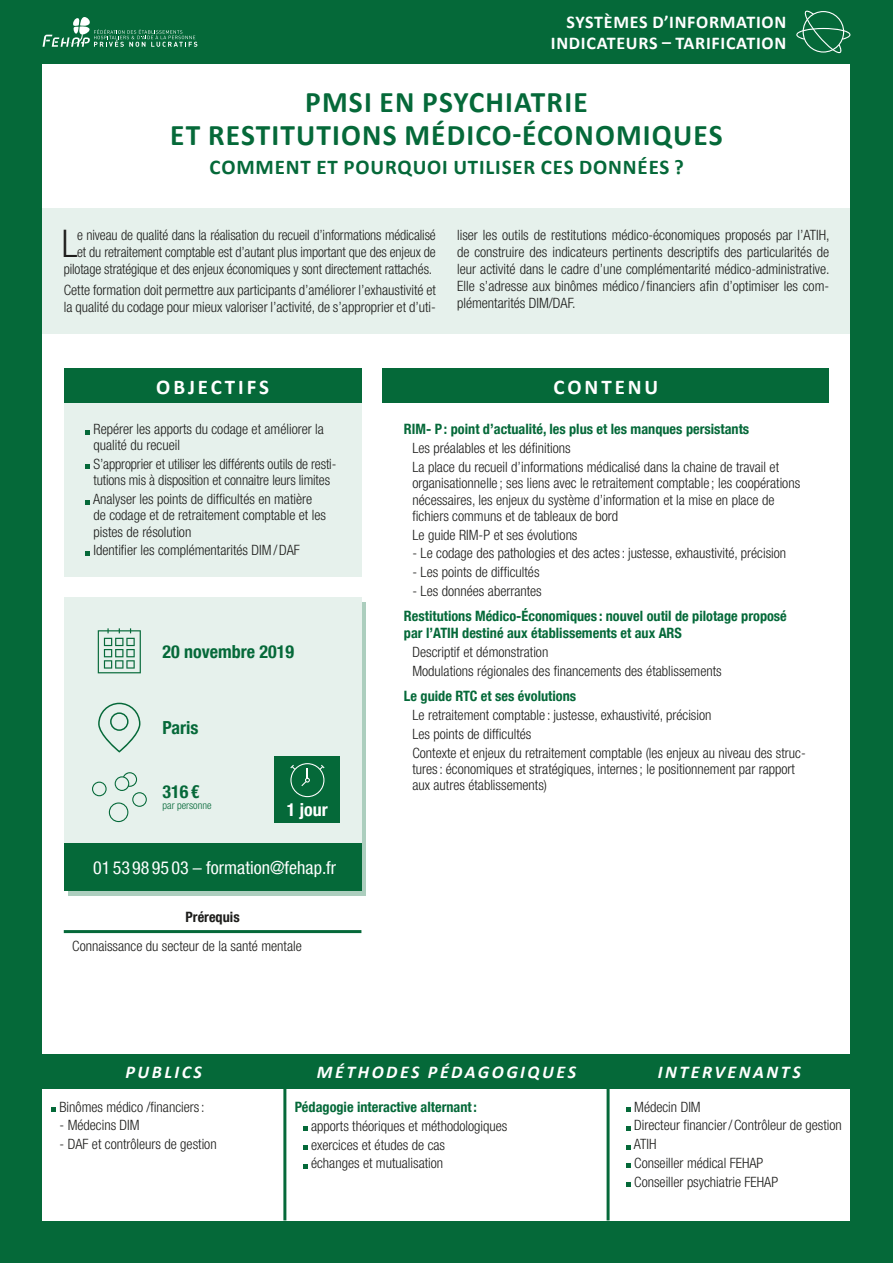
<style>
.page{position:relative;width:893px;height:1263px;background:#056939}
.page>*{position:absolute;margin:0;border:0;box-sizing:border-box;transform-origin:0 0}
.Chapeau{font:300 condensed 38.25px "Helvetica Neue LT Com";color:#1d1d1b}
.T1{font:700 30px/33px "Calibri";letter-spacing:.04em;color:#056939;text-align:center}
.T1-2{font:700 21px "Calibri";letter-spacing:.04em;color:#056939}
.t1{font:700 21px "Calibri";letter-spacing:.14em;color:#fff}
.t2{font:700 18px/21.6px "Calibri";letter-spacing:.04em;color:#fff;text-align:right}
.t3{font:italic 700 18px "Calibri";letter-spacing:.14em;color:#fff}
.t4{font:condensed 18px "Helvetica Neue LT Com";color:#fff}
.t5{font:700 condensed 18px "Helvetica Neue LT Com";color:#056939}
.t6{font:700 condensed 18px "Helvetica Neue LT Com";color:#fff}
.Liste{font:300 condensed 14.25px/16.2px "Helvetica Neue LT Com";color:#1d1d1b}
.Corps_Standard{font:300 condensed 14.25px/17.1px "Helvetica Neue LT Com";color:#1d1d1b}
.Intertitre{font:700 condensed 14.25px/17.1px "Helvetica Neue LT Com";color:#056939}
.Chapeau-2{font:300 condensed 14.25px/17.1px "Helvetica Neue LT Com";letter-spacing:-.01em;color:#1d1d1b;text-align:right}
.Intertitre-2{font:700 condensed 14.25px "Helvetica Neue LT Com";color:#1d1d1b}
.t7{font:300 condensed 10.5px "Helvetica Neue LT Com";color:#056939}
</style>
<div class="page">
<div style="left:43px;top:64px;width:807px;height:1156px;background:#fff"></div>
<svg style="left:796px;top:10px;width:54px;height:43px"></svg>
<svg style="left:43px;top:17px;width:154px;height:30px"></svg>
<div style="left:68px;top:602px;width:298px;height:293px;background:#accebe"></div>
<div style="left:383px;top:369px;width:446px;height:34px;background:#056939"></div>
<div style="left:64px;top:369px;width:297px;height:34px;background:#056939"></div>
<div style="left:64px;top:403px;width:297px;height:173px;background:#e6f1ec"></div>
<svg style="left:85px;top:430px;width:4px;height:4px"></svg>
<svg style="left:85px;top:465px;width:4px;height:4px"></svg>
<svg style="left:85px;top:500px;width:4px;height:4px"></svg>
<svg style="left:85px;top:551px;width:4px;height:4px"></svg>
<div style="left:64px;top:598px;width:297px;height:293px;background:#e6f1ec"></div>
<div style="left:64px;top:843px;width:297px;height:48px;background:#056939"></div>
<div style="left:275px;top:756px;width:65px;height:66px;background:#056939"></div>
<div style="left:43px;top:208px;width:807px;height:126px;background:#e6f1ec"></div>
<svg style="left:97px;top:628px;width:44px;height:45px"></svg>
<svg style="left:98px;top:703px;width:42px;height:50px"></svg>
<svg style="left:92px;top:772px;width:55px;height:50px"></svg>
<svg style="left:290px;top:763px;width:35px;height:34px"></svg>
<div style="left:43px;top:1055px;width:242px;height:34px;background:#056939"></div>
<div style="left:285px;top:1055px;width:323px;height:34px;background:#056939"></div>
<div style="left:608px;top:1055px;width:242px;height:34px;background:#056939"></div>
<hr style="left:283px;top:1055px;width:3px;height:165px;background:#056939">
<hr style="left:607px;top:1055px;width:3px;height:165px;background:#056939">
<svg style="left:51px;top:1107px;width:4px;height:5px"></svg>
<svg style="left:303px;top:1126px;width:5px;height:5px"></svg>
<svg style="left:303px;top:1145px;width:5px;height:4px"></svg>
<svg style="left:303px;top:1164px;width:5px;height:4px"></svg>
<svg style="left:627px;top:1107px;width:4px;height:5px"></svg>
<svg style="left:627px;top:1126px;width:4px;height:4px"></svg>
<svg style="left:627px;top:1145px;width:4px;height:4px"></svg>
<svg style="left:627px;top:1164px;width:4px;height:4px"></svg>
<svg style="left:627px;top:1182px;width:4px;height:5px"></svg>
<hr style="left:64px;top:930px;width:297px;height:3px;background:#056939">
<p class="t2" style="left:551px;top:11px;width:237px">SYSTÈMES D’INFORMATION<br>INDICATEURS – TARIFICATION</p>
<p class="T1" style="left:170px;top:85px;width:554px">PMSI EN PSYCHIATRIE<br>ET RESTITUTIONS MÉDICO-ÉCONOMIQUES</p>
<p class="T1-2" style="left:210px;top:152px;width:476px">COMMENT ET POURQUOI UTILISER CES DONNÉES ?</p>
<p class="Chapeau-2" style="left:64px;top:226px;width:374px">e niveau de qualité dans la réalisation du recueil d’informations médicalisé<br>et du retraitement comptable est d’autant plus important que des enjeux de pilotage stratégique et des enjeux économiques y sont directement rattachés.</p>
<p class="Corps_Standard" style="left:64px;top:282px;width:374px">Cette formation doit permettre aux participants d’améliorer l’exhaustivité et la qualité du codage pour mieux valoriser l’activité, de s’approprier et d’uti-</p>
<p class="Chapeau" style="left:62px;top:221px;width:17px">L</p>
<p class="Corps_Standard" style="left:457px;top:226px;width:374px;text-align:justify">liser les outils de restitutions médico-économiques proposés par l’ATIH, de construire des indicateurs pertinents descriptifs des particularités de leur activité dans le cadre d’une complémentarité médico-administrative.<br>Elle s’adresse aux binômes médico / financiers afin d’optimiser les com&shy;plémentarités DIM/DAF.</p>
<p class="t1" style="left:156px;top:372px;width:114px">OBJECTIFS</p>
<p class="t1" style="left:554px;top:372px;width:106px">CONTENU</p>
<p class="Liste" style="left:94px;top:421px;width:232px">Repérer les apports du codage et améliorer la qualité du recueil</p>
<p class="Liste" style="left:94px;top:456px;width:244px">S’approprier et utiliser les différents outils de resti&shy;tutions mis à disposition et connaitre leurs limites</p>
<p class="Liste" style="left:93px;top:491px;width:235px">Analyser les points de difficultés en matière de codage et de retraitement comptable et les pistes de résolution</p>
<p class="Liste" style="left:94px;top:542px;width:208px">Identifier les complémentarités DIM/DAF</p>
<p class="Intertitre" style="left:404px;top:421px;width:347px">RIM- P: point d’actualité, les plus et les manques persistants</p>
<p class="Liste" style="left:412px;top:440px;width:160px">Les préalables et les définitions</p>
<p class="Liste" style="left:412px;top:459px;width:389px">La place du recueil d’informations médicalisé dans la chaine de travail et organisationnelle ; ses liens avec le retraitement comptable ; les coopérations nécessaires, les enjeux du système d’information et la mise en place de fichiers communs et de tableaux de bord</p>
<p class="Liste" style="left:412px;top:526px;width:167px">Le guide RIM-P et ses évolutions</p>
<p class="Liste" style="left:412px;top:545px;width:375px">- Le codage des pathologies et des actes: justesse, exhaustivité, précision</p>
<p class="Liste" style="left:412px;top:564px;width:129px">- Les points de difficultés</p>
<p class="Liste" style="left:412px;top:583px;width:131px">- Les données aberrantes</p>
<p class="Intertitre" style="left:404px;top:607px;width:384px">Restitutions Médico-Économiques : nouvel outil de pilotage proposé par l’ATIH destiné aux établissements et aux ARS</p>
<p class="Liste" style="left:412px;top:644px;width:137px">Descriptif et démonstration</p>
<p class="Liste" style="left:412px;top:663px;width:311px">Modulations régionales des financements des établissements</p>
<p class="Intertitre" style="left:404px;top:688px;width:174px">Le guide RTC et ses évolutions</p>
<p class="Liste" style="left:412px;top:707px;width:301px">Le retraitement comptable : justesse, exhaustivité, précision</p>
<p class="Liste" style="left:412px;top:726px;width:120px">Les points de difficultés</p>
<p class="Liste" style="left:412px;top:745px;width:395px">Contexte et enjeux du retraitement comptable (les enjeux au niveau des struc&shy;tures: économiques et stratégiques, internes; le positionnement par rapport aux autres établissements)</p>
<p class="t5" style="left:163px;top:640px;width:133px">20 novembre 2019</p>
<p class="t5" style="left:163px;top:717px;width:37px">Paris</p>
<p class="t5" style="left:163px;top:781px;width:38px">316 €</p>
<p class="t7" style="left:163px;top:799px;width:50px">par personne</p>
<p class="t6" style="left:287px;top:799px;width:42px">1 jour</p>
<p class="t4" style="left:93px;top:856px;width:245px">01 53 98 95 03 – formation@fehap.fr</p>
<p class="Intertitre-2" style="left:186px;top:909px;width:56px">Prérequis</p>
<p class="Corps_Standard" style="left:72px;top:937px;width:231px">Connaissance du secteur de la santé mentale</p>
<p class="t3" style="left:125px;top:1060px;width:78px">PUBLICS</p>
<p class="t3" style="left:317px;top:1060px;width:261px">MÉTHODES PÉDAGOGIQUES</p>
<p class="t3" style="left:658px;top:1060px;width:144px">INTERVENANTS</p>
<p class="Liste" style="left:60px;top:1098px;width:146px">Binômes médico /financiers:</p>
<p class="Liste" style="left:60px;top:1117px;width:82px">- Médecins DIM</p>
<p class="Liste" style="left:60px;top:1136px;width:159px">- DAF et contrôleurs de gestion</p>
<p class="Intertitre" style="left:295px;top:1098px;width:184px">Pédagogie interactive alternant:</p>
<p class="Liste" style="left:311px;top:1118px;width:198px">apports théoriques et méthodologiques</p>
<p class="Liste" style="left:311px;top:1136px;width:135px">exercices et études de cas</p>
<p class="Liste" style="left:311px;top:1155px;width:134px">échanges et mutualisation</p>
<p class="Liste" style="left:634px;top:1098px;width:68px">Médecin DIM</p>
<p class="Liste" style="left:634px;top:1117px;width:209px">Directeur financier/Contrôleur de gestion</p>
<p class="Liste" style="left:634px;top:1136px;width:24px">ATIH</p>
<p class="Liste" style="left:634px;top:1155px;width:131px">Conseiller médical FEHAP</p>
<p class="Liste" style="left:634px;top:1173px;width:146px">Conseiller psychiatrie FEHAP</p>
</div>
